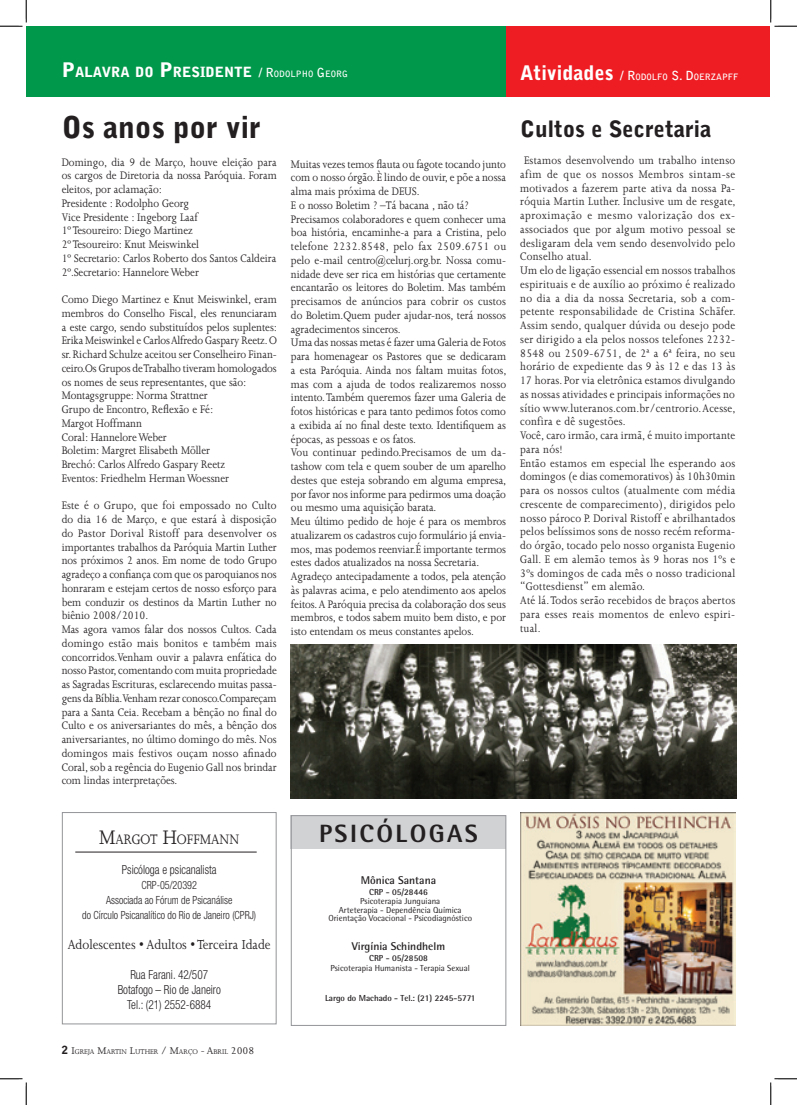
<style>
.page{position:relative;width:797px;height:1105px;background:#fff}
.page>*{position:absolute;margin:0;border:0;box-sizing:border-box;transform-origin:0 0}
.t1{font:900 30px "Bell Gothic";color:#231f20}
.t2{font:800 25px "Rotis Semi Sans";letter-spacing:.1em;color:#231f20}
.t3{font:900 22.5px "Bell Gothic";color:#231f20}
.t4{font:15.75px "Joanna";color:#231f20;scale:.9 1}
.t5{font:15px "Joanna";color:#231f20;scale:.9 1}
.t6{font:900 14px "Bell Gothic";color:#fff}
.t7{font:12.5px/13.8px "Joanna";color:#231f20;scale:.9 1}
.t8{font:12.5px/13.8px "Joanna";letter-spacing:.025em;color:#231f20;scale:.9 1}
.t9{font:300 condensed 12.5px/15px "Helvetica Neue";color:#231f20;text-align:center;scale:.9 1}
.t10{font:300 condensed 11.25px/15px "Helvetica Neue";color:#231f20;text-align:center;scale:.9 1}
.t11{font:700 11.25px "Rotis Semi Sans";color:#231f20}
.t12{font:8.75px/8.8px "Rotis Semi Sans";color:#231f20;text-align:center}
.t13{font:700 8.75px "Rotis Semi Sans";color:#231f20}
.t14{font:700 8.75px "Bell Gothic";color:#fff}
.t15{font:7.88px "Joanna";color:#231f20}
.s1{font-size:20px}
.s2{font-weight:700;font-size:12.5px}
.s3{font-weight:700;font-size:8.75px}
.s4{font-size:22.5px}
.s5{font-family:"Bell Gothic";font-weight:900;font-size:11.25px}
.s6{font-size:11.25px}
.s7{font-weight:900;font-size:20px}
.s8{font-size:12.5px}
</style>
<div class="page">
<img style="left:291px;top:645px;width:446px;height:154px">
<div style="left:506px;top:26px;width:264px;height:71px;background:#ee1d23"></div>
<div style="left:26px;top:26px;width:480px;height:71px;background:#00984a"></div>
<div style="left:62px;top:812px;width:214px;height:212px;border:1px solid #939598"></div>
<div style="left:291px;top:815px;width:215px;height:34px;background:#d1d2d4"></div>
<div style="left:291px;top:815px;width:215px;height:210px;border:1px solid #939598"></div>
<img style="left:520px;top:812px;width:215px;height:213px">
<hr style="left:75px;top:852px;width:182px;height:1px;background:#231f20">
<svg style="left:0;top:0;width:27px;height:27px"></svg>
<svg style="left:0;top:1078px;width:27px;height:27px"></svg>
<svg style="left:770px;top:0;width:27px;height:27px"></svg>
<svg style="left:770px;top:1078px;width:27px;height:27px"></svg>
<p class="t6" style="left:62px;top:63px;width:286px"><span class="s1">P</span>alavra do <span class="s1">P</span>residente <span class="s2">/ R</span><span class="s3">ODOLPHO</span> <span class="s2">G</span><span class="s3">EORG</span></p>
<h1 class="t1" style="left:62px;top:110px;width:201px">Os anos por vir</h1>
<p class="t7" style="left:62px;top:155px;width:240px">Domingo, dia 9 de Março, houve eleição para os cargos de Diretoria da nossa Paróquia. Foram eleitos, por aclamação:<br>Presidente : Rodolpho Georg<br>Vice Presidente : Ingeborg Laaf<br>1º Tesoureiro: Diego Martinez<br>2º Tesoureiro: Knut Meiswinkel<br>1º Secretario: Carlos Roberto dos Santos Caldeira 2º.Secretario: Hannelore Weber</p>
<p class="t7" style="left:62px;top:293px;width:241px">Como Diego Martinez e Knut Meiswinkel, eram membros do Conselho Fiscal, eles renunciaram a este cargo, sendo substituídos pelos suplentes:<br>Erika Meiswinkel e Carlos Alfredo Gaspary Reetz. O sr. Richard Schulze aceitou ser Conselheiro Finan&shy;ceiro.Os Grupos de Trabalho tiveram homologados os nomes de seus representantes, que são:<br>Montagsgruppe: Norma Strattner<br>Grupo de Encontro, Reflexão e Fé:<br>Margot Hoffmann<br>Coral: Hannelore Weber<br>Boletim: Margret Elisabeth Möller<br>Brechó: Carlos Alfredo Gaspary Reetz<br>Eventos: Friedhelm Herman Woessner</p>
<p class="t7" style="left:62px;top:499px;width:241px">Este é o Grupo, que foi empossado no Culto do dia 16 de Março, e que estará à disposição do Pastor Dorival Ristoff para desenvolver os importantes trabalhos da Paróquia Martin Luther nos próximos 2 anos. Em nome de todo Grupo agradeço a confiança com que os paroquianos nos honraram e estejam certos de nosso esforço para bem conduzir os destinos da Martin Luther no biênio 2008/2010.<br>Mas agora vamos falar dos nossos Cultos. Cada domingo estão mais bonitos e também mais concorridos.Venham ouvir a palavra enfática do nosso Pastor, comentando com muita propriedade as Sagradas Escrituras, esclarecendo muitas passa&shy;gens da Bíblia.Venham rezar conosco.Compareçam para a Santa Ceia. Recebam a bênção no final do Culto e os aniversariantes do mês, a bênção dos aniversariantes, no último domingo do mês. Nos domingos mais festivos ouçam nosso afinado Coral, sob a regência do Eugenio Gall nos brindar com lindas interpretações.</p>
<p class="t4" style="left:99px;top:831px;width:157px"><span class="s4">M</span>argot <span class="s4">H</span>offmann</p>
<p class="t9" style="left:122px;top:862px;width:107px">Psicóloga e psicanalista</p>
<p class="t10" style="left:82px;top:878px;width:195px">CRP-05/20392<br>Associada ao Fórum de Psicanálise<br>do Círculo Psicanalítico do Rio de Janeiro (CPRJ)</p>
<p class="t5" style="left:68px;top:937px;width:227px">Adolescentes • Adultos • Terceira Idade</p>
<p class="t9" style="left:118px;top:967px;width:116px">Rua Farani. 42/507<br>Botafogo – Rio de Janeiro<br>Tel.: (21) 2552-6884</p>
<p class="t15" style="left:62px;top:1048px;width:194px"><span class="s5">2</span> <span class="s6">I</span>greja <span class="s6">M</span>artin <span class="s6">L</span>uther <span class="s6">/ M</span>arço <span class="s6">- A</span>bril <span class="s6">2008</span></p>
<p class="t7" style="left:291px;top:157px;width:241px">Muitas vezes temos flauta ou fagote tocando junto com o nosso órgão. È lindo de ouvir, e põe a nossa alma mais próxima de DEUS.<br>E o nosso Boletim ? –Tá bacana , não tá?<br>Precisamos colaboradores e quem conhecer uma boa história, encaminhe-a para a Cristina, pelo telefone 2232.8548, pelo fax 2509.6751 ou pelo e-mail centro@celurj.org.br. Nossa comu&shy;nidade deve ser rica em histórias que certamente encantarão os leitores do Boletim. Mas também precisamos de anúncios para cobrir os custos do Boletim.Quem puder ajudar-nos, terá nossos agradecimentos sinceros.<br>Uma das nossas metas é fazer uma Galeria de Fotos para homenagear os Pastores que se dedicaram a esta Paróquia. Ainda nos faltam muitas fotos, mas com a ajuda de todos realizaremos nosso intento. Também queremos fazer uma Galeria de fotos históricas e para tanto pedimos fotos como a exibida aí no final deste texto. Identifiquem as épocas, as pessoas e os fatos.<br>Vou continuar pedindo.Precisamos de um da&shy;tashow com tela e quem souber de um aparelho destes que esteja sobrando em alguma empresa, por favor nos informe para pedirmos uma doação ou mesmo uma aquisição barata.<br>Meu último pedido de hoje é para os membros atualizarem os cadastros cujo formulário já envia&shy;mos, mas podemos reenviar.É importante termos estes dados atualizados na nossa Secretaria.<br>Agradeço antecipadamente a todos, pela atenção às palavras acima, e pelo atendimento aos apelos feitos. A Paróquia precisa da colaboração dos seus membros, e todos sabem muito bem disto, e por isto entendam os meus constantes apelos.</p>
<h2 class="t2" style="left:319px;top:817px;width:160px">PSICÓLOGAS</h2>
<p class="t11" style="left:361px;top:873px;width:77px">Mônica Santana</p>
<p class="t13" style="left:369px;top:887px;width:60px">CRP - 05/28446</p>
<p class="t12" style="left:328px;top:896px;width:145px">Psicoterapia Junguiana<br>Arteterapia - Dependência Química<br>Orientação Vocacional - Psicodiagnóstico</p>
<p class="t11" style="left:352px;top:939px;width:95px">Virgínia Schindhelm</p>
<p class="t13" style="left:369px;top:953px;width:60px">CRP - 05/28508</p>
<p class="t12" style="left:330px;top:964px;width:141px">Psicoterapia Humanista - Terapia Sexual</p>
<p class="t13" style="left:325px;top:993px;width:152px">Largo do Machado - Tel.: (21) 2245-5771</p>
<p class="t14" style="left:520px;top:72px;width:214px"><span class="s7">Atividades</span> <span class="s8">/ R</span>ODOLFO <span class="s8">S. D</span>OERZAPFF</p>
<h3 class="t3" style="left:520px;top:115px;width:193px">Cultos e Secretaria</h3>
<p class="t8" style="left:520px;top:154px;width:241px;text-indent:4px">Estamos desenvolvendo um trabalho intenso afim de que os nossos Membros sintam-se motivados a fazerem parte ativa da nossa Pa&shy;róquia Martin Luther. Inclusive um de resgate, aproximação e mesmo valorização dos ex&shy;associados que por algum motivo pessoal se desligaram dela vem sendo desenvolvido pelo Conselho atual.<br>Um elo de ligação essencial em nossos trabalhos espirituais e de auxílio ao próximo é realizado no dia a dia da nossa Secretaria, sob a com&shy;petente responsabilidade de Cristina Schäfer.<br>Assim sendo, qualquer dúvida ou desejo pode ser dirigido a ela pelos nossos telefones 2232- 8548 ou 2509-6751, de 2ª a 6ª feira, no seu horário de expediente das 9 às 12 e das 13 às 17 horas. Por via eletrônica estamos divulgando as nossas atividades e principais informações no sítio www.luteranos.com.br/centrorio. Acesse, confira e dê sugestões.<br>Você, caro irmão, cara irmã, é muito importante para nós!<br>Então estamos em especial lhe esperando aos domingos (e dias comemorativos) às 10h30min para os nossos cultos (atualmente com média crescente de comparecimento), dirigidos pelo nosso pároco P. Dorival Ristoff e abrilhantados pelos belíssimos sons de nosso recém reforma&shy;do órgão, tocado pelo nosso organista Eugenio Gall. E em alemão temos às 9 horas nos 1ºs e 3ºs domingos de cada mês o nosso tradicional “Gottesdienst” em alemão.<br>Até lá. Todos serão recebidos de braços abertos para esses reais momentos de enlevo espiri&shy;tual.</p>
</div>
